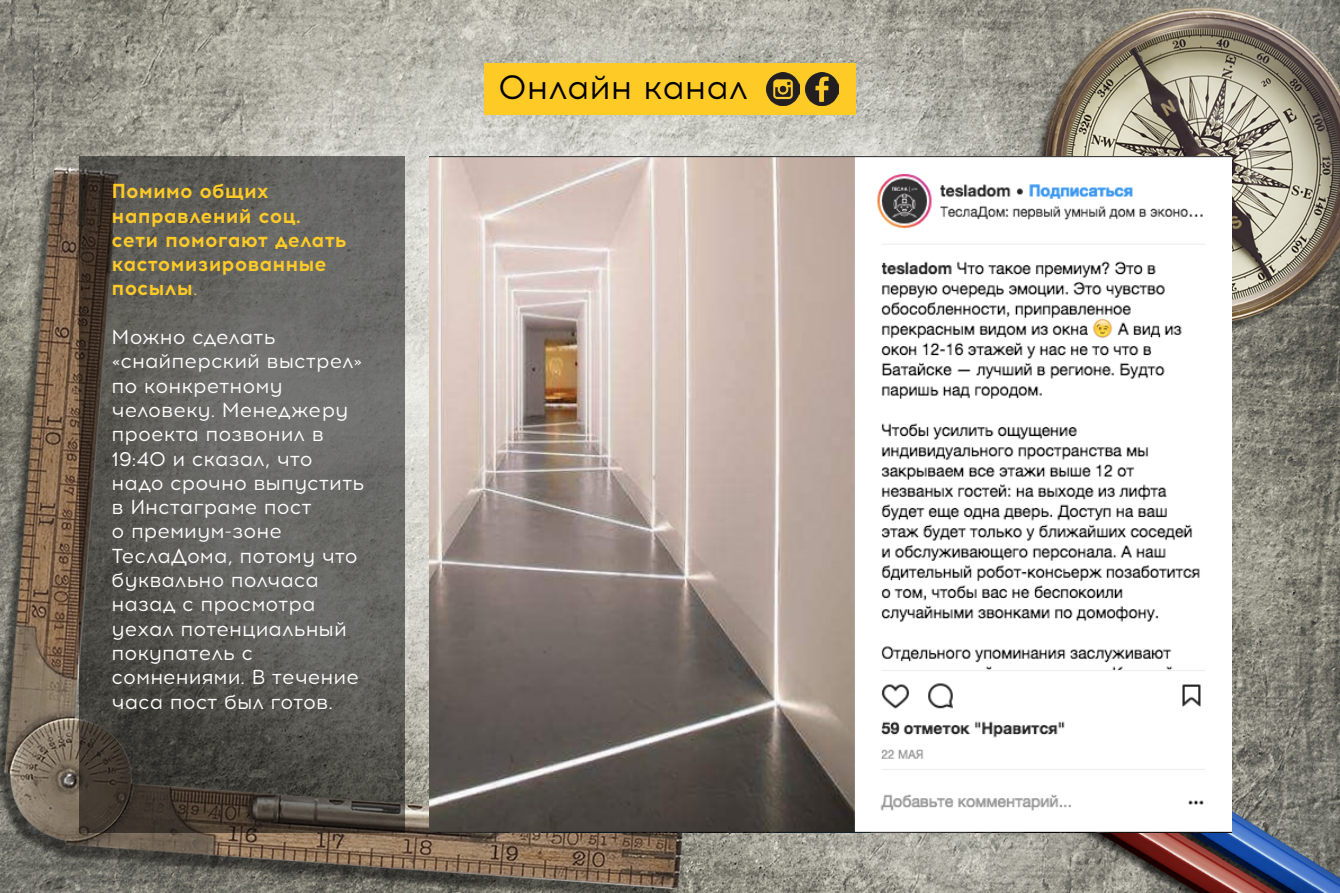
<style>
.page{position:relative;width:1340px;height:893px;background:#fff}
.page>*{position:absolute;margin:0;border:0;box-sizing:border-box;transform-origin:0 0}
.t1{font:33.75px "Acrom";color:#000}
.t2{font:20.25px/24.3px "Acrom";color:#fff}
.t3{font:700 20.25px/24.3px "Acrom";color:#feca26}
.s1{font-weight:400}
</style>
<div class="page">
<img style="left:0;top:0;width:1339px;height:893px">
<svg style="left:80px;top:156px;width:325px;height:676px"></svg>
<img style="left:429px;top:156px;width:802px;height:676px">
<div style="left:484px;top:64px;width:371px;height:51px;background:#feca26"></div>
<img style="left:805px;top:73px;width:33px;height:33px">
<img style="left:767px;top:73px;width:32px;height:33px">
<p class="t3" style="left:112px;top:179px;width:237px">Помимо общих направлений соц. сети помогают делать кастомизированные посылы<span class="s1">.</span></p>
<p class="t2" style="left:112px;top:326px;width:254px">Можно сделать «снайперский выстрел» по конкретному человеку. Менеджеру проекта позвонил в<br>19:40 и сказал, что надо срочно выпустить в Инстаграме пост<br>о премиум-зоне<br>ТеслаДома, потому что буквально полчаса назад с просмотра уехал потенциальный покупатель с сомнениями. В течение часа пост был готов.</p>
<p class="t1" style="left:498px;top:66px;width:252px">Онлайн канал</p>
</div>
